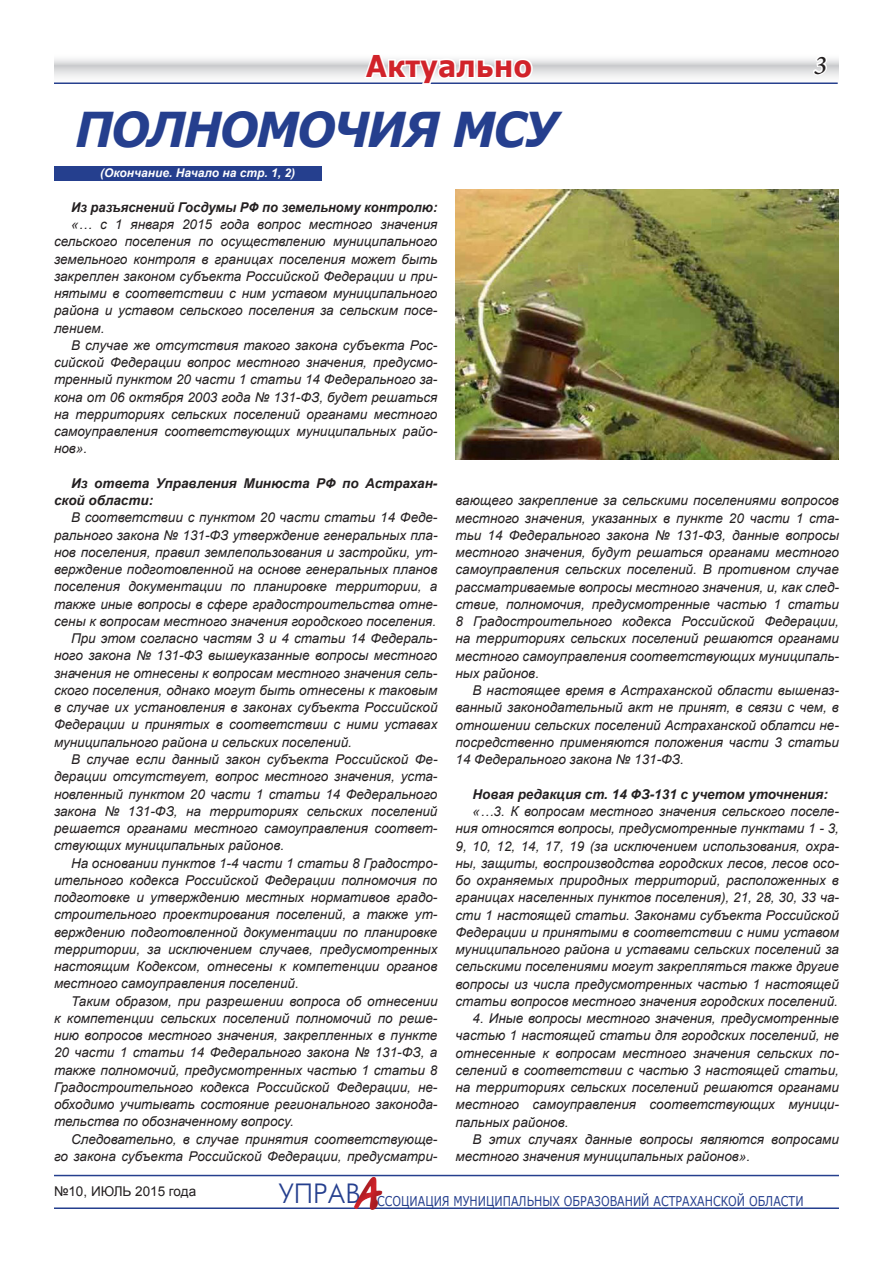
<style>
.page{position:relative;width:893px;height:1263px;background:#fff}
.page>*{position:absolute;margin:0;border:0;box-sizing:border-box;transform-origin:0 0}
.t1{font:italic 700 48px "Verdana";letter-spacing:-.05em;color:#253f8e;scale:.95 1}
.t2{font:44.7px "Tagir CTT";color:#d1232a}
.t3{font:700 30px "Verdana";color:#d1232a;scale:.91 1}
.t4{font:italic 500 27px "Minion Pro";color:#231f20}
.t5{font:italic 13.5px/17.2px "Arial";color:#231f20;text-align:justify}
.t6{font:italic 700 13.5px/17.2px "Arial";color:#231f20}
.t7{font:13.5px "Verdana";color:#253f8e;scale:.82 1}
.t8{font:italic 700 13.5px "Arial";color:#231f20;scale:.96 1}
.t9{font:13.5px "Arial";color:#231f20}
.t10{font:italic 700 12px "Arial";color:#fff}
</style>
<div class="page">
<hr style="left:54px;top:1175px;width:785px;height:1px;background:#253f8e">
<svg style="left:54px;top:59px;width:785px;height:25px"></svg>
<svg style="left:811px;top:59px;width:18px;height:18px"></svg>
<hr style="left:54px;top:1207px;width:785px;height:2px;background:#253f8e">
<div style="left:346px;top:1165px;width:58px;height:63px;background:#231f20;opacity:.5"></div>
<svg style="left:362px;top:59px;width:173px;height:25px"></svg>
<img style="left:455px;top:189px;width:384px;height:271px">
<div style="left:54px;top:167px;width:268px;height:14px;background:#253f8e"></div>
<h3 class="t3" style="left:366px;top:47px;width:184px">Актуально</h3>
<h1 class="t1" style="left:75px;top:99px;width:510px">Полномочия МСУ</h1>
<p class="t10" style="left:100px;top:165px;width:196px">(Окончание. Начало на стр. 1, 2)</p>
<p class="t8" style="left:71px;top:198px;width:383px">Из разъяснений Госдумы РФ по земельному контролю:</p>
<p class="t5" style="left:54px;top:216px;width:385px;text-indent:17px">«… с 1 января 2015 года вопрос местного значения сельского поселения по осуществлению муниципального земельного контроля в границах поселения может быть закреплен законом субъекта Российской Федерации и при&shy;нятыми в соответствии с ним уставом муниципального района и уставом сельского поселения за сельским посе&shy;лением.</p>
<p class="t5" style="left:54px;top:337px;width:385px;text-indent:17px">В случае же отсутствия такого закона субъекта Рос&shy;сийской Федерации вопрос местного значения, предусмо&shy;тренный пунктом 20 части 1 статьи 14 Федерального за&shy;кона от 06 октября 2003 года № 131-ФЗ, будет решаться на территориях сельских поселений органами местного самоуправления соответствующих муниципальных райо&shy;нов».</p>
<p class="t6" style="left:54px;top:475px;width:385px;text-indent:17px">Из ответа Управления Минюста РФ по Астрахан&shy;ской области:</p>
<p class="t5" style="left:71px;top:509px;width:368px">В соответствии с пунктом 20 части статьи 14 Феде-</p>
<p class="t5" style="left:54px;top:526px;width:385px">рального закона № 131-ФЗ утверждение генеральных пла-</p>
<p class="t5" style="left:54px;top:544px;width:385px">нов поселения, правил землепользования и застройки, ут-</p>
<p class="t5" style="left:54px;top:561px;width:385px">верждение подготовленной на основе генеральных планов</p>
<p class="t5" style="left:54px;top:578px;width:385px">поселения документации по планировке территории, а</p>
<p class="t5" style="left:54px;top:595px;width:385px">также иные вопросы в сфере градостроительства отне-</p>
<p class="t5" style="left:54px;top:613px;width:384px">сены к вопросам местного значения городского поселения.</p>
<p class="t5" style="left:71px;top:630px;width:368px">При этом согласно частям 3 и 4 статьи 14 Федераль-</p>
<p class="t5" style="left:54px;top:647px;width:385px">ного закона № 131-ФЗ вышеуказанные вопросы местного</p>
<p class="t5" style="left:54px;top:664px;width:385px">значения не отнесены к вопросам местного значения сель-</p>
<p class="t5" style="left:54px;top:682px;width:385px">ского поселения, однако могут быть отнесены к таковым</p>
<p class="t5" style="left:54px;top:699px;width:385px">в случае их установления в законах субъекта Российской</p>
<p class="t5" style="left:54px;top:716px;width:385px">Федерации и принятых в соответствии с ними уставах</p>
<p class="t5" style="left:54px;top:733px;width:299px">муниципального района и сельских поселений.</p>
<p class="t5" style="left:71px;top:751px;width:368px">В случае если данный закон субъекта Российской Фе-</p>
<p class="t5" style="left:54px;top:768px;width:385px">дерации отсутствует, вопрос местного значения, уста-</p>
<p class="t5" style="left:54px;top:785px;width:385px">новленный пунктом 20 части 1 статьи 14 Федерального</p>
<p class="t5" style="left:54px;top:802px;width:385px">закона № 131-ФЗ, на территориях сельских поселений</p>
<p class="t5" style="left:54px;top:820px;width:385px">решается органами местного самоуправления соответ-</p>
<p class="t5" style="left:54px;top:837px;width:232px">ствующих муниципальных районов.</p>
<p class="t5" style="left:71px;top:854px;width:368px">На основании пунктов 1-4 части 1 статьи 8 Градостро-</p>
<p class="t5" style="left:54px;top:871px;width:385px">ительного кодекса Российской Федерации полномочия по</p>
<p class="t5" style="left:54px;top:889px;width:385px">подготовке и утверждению местных нормативов градо-</p>
<p class="t5" style="left:54px;top:906px;width:385px">строительного проектирования поселений, а также ут-</p>
<p class="t5" style="left:54px;top:923px;width:385px">верждению подготовленной документации по планировке</p>
<p class="t5" style="left:54px;top:941px;width:385px">территории, за исключением случаев, предусмотренных</p>
<p class="t5" style="left:54px;top:958px;width:385px">настоящим Кодексом, отнесены к компетенции органов</p>
<p class="t5" style="left:54px;top:975px;width:246px">местного самоуправления поселений.</p>
<p class="t5" style="left:71px;top:992px;width:368px">Таким образом, при разрешении вопроса об отнесении</p>
<p class="t5" style="left:54px;top:1010px;width:385px">к компетенции сельских поселений полномочий по реше-</p>
<p class="t5" style="left:54px;top:1027px;width:385px">нию вопросов местного значения, закрепленных в пункте</p>
<p class="t5" style="left:54px;top:1044px;width:385px">20 части 1 статьи 14 Федерального закона № 131-ФЗ, а</p>
<p class="t5" style="left:54px;top:1061px;width:385px">также полномочий, предусмотренных частью 1 статьи 8</p>
<p class="t5" style="left:54px;top:1079px;width:385px">Градостроительного кодекса Российской Федерации, не-</p>
<p class="t5" style="left:54px;top:1096px;width:385px">обходимо учитывать состояние регионального законода-</p>
<p class="t5" style="left:54px;top:1113px;width:241px">тельства по обозначенному вопросу.</p>
<p class="t5" style="left:71px;top:1130px;width:368px">Следовательно, в случае принятия соответствующе-</p>
<p class="t5" style="left:54px;top:1148px;width:385px">го закона субъекта Российской Федерации, предусматри-</p>
<h3 class="t4" style="left:814px;top:46px;width:14px">3</h3>
<p class="t5" style="left:455px;top:492px;width:385px">вающего закрепление за сельскими поселениями вопросов местного значения, указанных в пункте 20 части 1 ста&shy;тьи 14 Федерального закона № 131-ФЗ, данные вопросы местного значения, будут решаться органами местного самоуправления сельских поселений. В противном случае рассматриваемые вопросы местного значения, и, как след&shy;ствие, полномочия, предусмотренные частью 1 статьи 8 Градостроительного кодекса Российской Федерации, на территориях сельских поселений решаются органами местного самоуправления соответствующих муниципаль&shy;ных районов.</p>
<p class="t5" style="left:455px;top:682px;width:385px;text-indent:17px">В настоящее время в Астраханской области вышеназ&shy;ванный законодательный акт не принят, в связи с чем, в отношении сельских поселений Астраханской облатси не&shy;посредственно применяются положения части 3 статьи 14 Федерального закона № 131-ФЗ.</p>
<p class="t6" style="left:472px;top:786px;width:357px">Новая редакция ст. 14 ФЗ-131 с учетом уточнения:</p>
<p class="t5" style="left:455px;top:803px;width:385px;text-indent:17px">«…3. К вопросам местного значения сельского поселе&shy;ния относятся вопросы, предусмотренные пунктами 1 - 3, 9, 10, 12, 14, 17, 19 (за исключением использования, охра&shy;ны, защиты, воспроизводства городских лесов, лесов осо&shy;бо охраняемых природных территорий, расположенных в границах населенных пунктов поселения), 21, 28, 30, 33 ча&shy;сти 1 настоящей статьи. Законами субъекта Российской Федерации и принятыми в соответствии с ними уставом муниципального района и уставами сельских поселений за сельскими поселениями могут закрепляться также другие вопросы из числа предусмотренных частью 1 настоящей статьи вопросов местного значения городских поселений.</p>
<p class="t5" style="left:455px;top:1010px;width:385px;text-indent:17px">4. Иные вопросы местного значения, предусмотренные частью 1 настоящей статьи для городских поселений, не отнесенные к вопросам местного значения сельских по&shy;селений в соответствии с частью 3 настоящей статьи, на территориях сельских поселений решаются органами местного самоуправления соответствующих муници&shy;пальных районов.</p>
<p class="t5" style="left:455px;top:1131px;width:385px;text-indent:17px">В этих случаях данные вопросы являются вопросами местного значения муниципальных районов».</p>
<p class="t9" style="left:54px;top:1183px;width:144px">№10, июль 2015 года</p>
<h2 class="t2" style="left:354px;top:1166px;width:26px">А</h2>
<p class="t7" style="left:279px;top:1192px;width:642px"><sup>УПРАВ</sup> ссоциация муниципальных образований Астраханской области</p>
</div>
